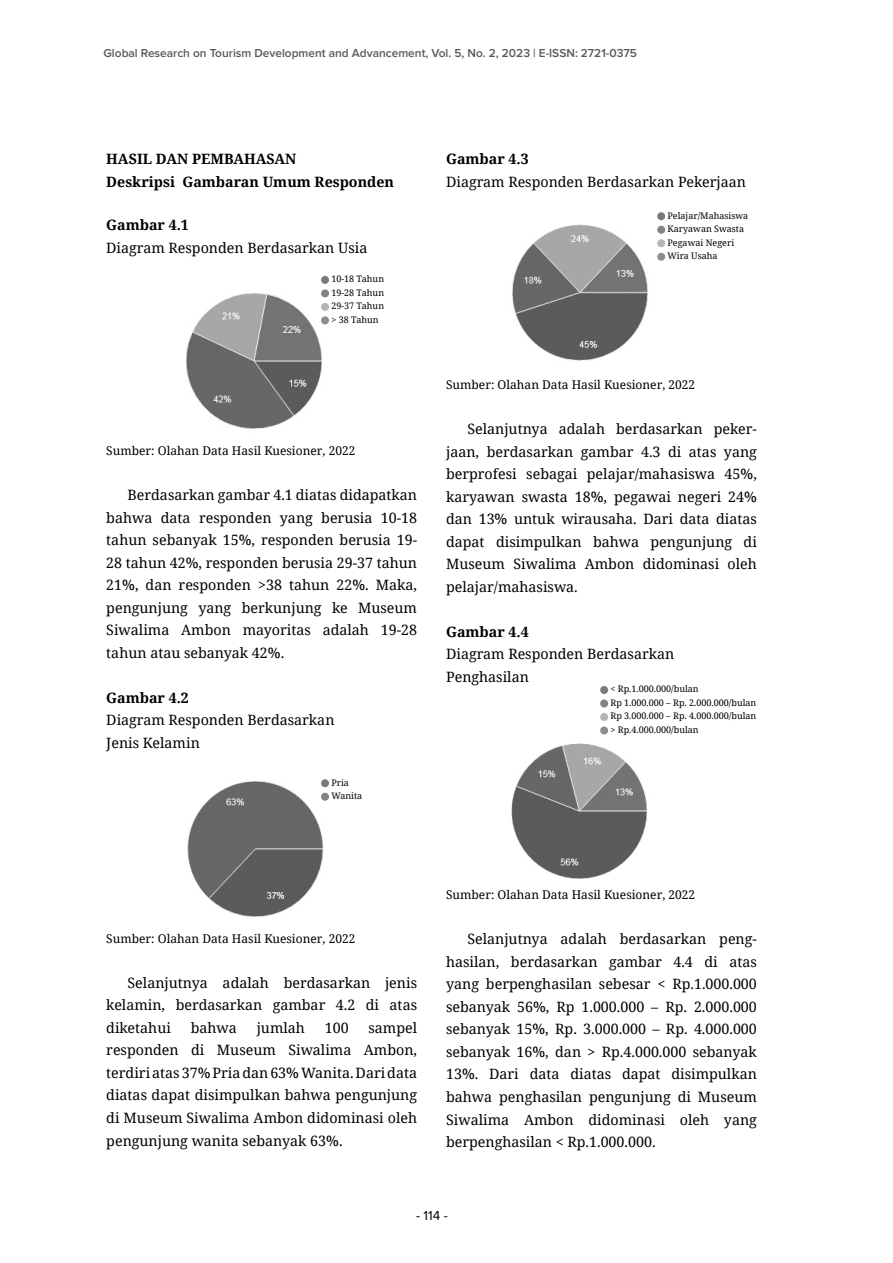
<style>
.page{position:relative;width:893px;height:1263px;background:#fff}
.page>*{position:absolute;margin:0;border:0;box-sizing:border-box;transform-origin:0 0}
.t1{font:14.25px/22.5px "Noto Serif";color:#000;text-align:justify}
.t2{font:700 14.25px/22.5px "Noto Serif";color:#000}
.t3{font:13.5px "Proxima Nova";color:#000}
.t4{font:12px "Noto Serif";color:#000}
.t5{font:600 12px "Proxima Nova";color:#58595b}
.t6{font:9px/13.5px "Noto Serif";color:#000}
</style>
<div class="page">
<img style="left:187px;top:780px;width:142px;height:137px">
<img style="left:186px;top:276px;width:143px;height:153px">
<img style="left:512px;top:212px;width:152px;height:149px">
<img style="left:511px;top:733px;width:137px;height:146px">
<div style="left:321px;top:276px;width:8px;height:8px;background:#787a7c;border-radius:50%"></div>
<div style="left:321px;top:289px;width:8px;height:8px;background:#818385;border-radius:50%"></div>
<div style="left:321px;top:303px;width:8px;height:8px;background:#b3b5b8;border-radius:50%"></div>
<div style="left:321px;top:316px;width:8px;height:8px;background:#8b8d8f;border-radius:50%"></div>
<div style="left:657px;top:212px;width:8px;height:8px;background:#787a7c;border-radius:50%"></div>
<div style="left:657px;top:226px;width:8px;height:8px;background:#818385;border-radius:50%"></div>
<div style="left:657px;top:239px;width:8px;height:8px;background:#b3b5b7;border-radius:50%"></div>
<div style="left:657px;top:253px;width:8px;height:8px;background:#8b8d8f;border-radius:50%"></div>
<div style="left:321px;top:779px;width:8px;height:8px;background:#787a7c;border-radius:50%"></div>
<div style="left:321px;top:793px;width:8px;height:8px;background:#818385;border-radius:50%"></div>
<div style="left:600px;top:686px;width:8px;height:8px;background:#787a7c;border-radius:50%"></div>
<div style="left:600px;top:699px;width:8px;height:8px;background:#818385;border-radius:50%"></div>
<div style="left:600px;top:713px;width:8px;height:8px;background:#b3b5b7;border-radius:50%"></div>
<div style="left:600px;top:726px;width:8px;height:8px;background:#8a8c8f;border-radius:50%"></div>
<p class="t5" style="left:103px;top:48px;width:535px">Global Research on Tourism Development and Advancement, Vol. 5, No. 2, 2023 | E-ISSN: 2721-0375</p>
<p class="t2" style="left:106px;top:147px;width:289px">HASIL DAN PEMBAHASAN<br>Deskripsi Gambaran Umum Responden</p>
<p class="t2" style="left:106px;top:213px;width:84px">Gambar 4.1</p>
<p class="t1" style="left:106px;top:236px;width:263px">Diagram Responden Berdasarkan Usia</p>
<p class="t6" style="left:331px;top:272px;width:54px;text-align:justify">10-18 Tahun 19-28 Tahun 29-37 Tahun &gt; 38 Tahun</p>
<p class="t4" style="left:106px;top:442px;width:251px">Sumber: Olahan Data Hasil Kuesioner, 2022</p>
<p class="t1" style="left:106px;top:483px;width:312px;text-indent:21px">Berdasarkan gambar 4.1 diatas didapatkan bahwa data responden yang berusia 10-18 tahun sebanyak 15%, responden berusia 19- 28 tahun 42%, responden berusia 29-37 tahun 21%, dan responden &gt;38 tahun 22%. Maka, pengunjung yang berkunjung ke Museum Siwalima Ambon mayoritas adalah 19-28 tahun atau sebanyak 42%.</p>
<p class="t2" style="left:106px;top:686px;width:84px">Gambar 4.2</p>
<p class="t1" style="left:106px;top:708px;width:230px">Diagram Responden Berdasarkan<br>Jenis Kelamin</p>
<p class="t6" style="left:331px;top:775px;width:32px">Pria<br>Wanita</p>
<p class="t2" style="left:446px;top:147px;width:84px">Gambar 4.3</p>
<p class="t1" style="left:446px;top:170px;width:302px">Diagram Responden Berdasarkan Pekerjaan</p>
<p class="t6" style="left:667px;top:208px;width:82px">Pelajar/Mahasiswa<br>Karyawan Swasta<br>Pegawai Negeri<br>Wira Usaha</p>
<p class="t4" style="left:446px;top:376px;width:251px">Sumber: Olahan Data Hasil Kuesioner, 2022</p>
<p class="t1" style="left:446px;top:417px;width:312px;text-indent:21px">Selanjutnya adalah berdasarkan peker&shy;jaan, berdasarkan gambar 4.3 di atas yang berprofesi sebagai pelajar/mahasiswa 45%, karyawan swasta 18%, pegawai negeri 24% dan 13% untuk wirausaha. Dari data diatas dapat disimpulkan bahwa pengunjung di Museum Siwalima Ambon didominasi oleh pelajar/mahasiswa.</p>
<p class="t2" style="left:446px;top:620px;width:84px">Gambar 4.4</p>
<p class="t1" style="left:446px;top:642px;width:230px">Diagram Responden Berdasarkan<br>Penghasilan</p>
<p class="t6" style="left:610px;top:682px;width:147px">&lt; Rp.1.000.000/bulan<br>Rp 1.000.000 – Rp. 2.000.000/bulan<br>Rp 3.000.000 – Rp. 4.000.000/bulan &gt; Rp.4.000.000/bulan</p>
<p class="t4" style="left:106px;top:930px;width:251px">Sumber: Olahan Data Hasil Kuesioner, 2022</p>
<p class="t1" style="left:106px;top:971px;width:312px;text-indent:21px">Selanjutnya adalah berdasarkan jenis kelamin, berdasarkan gambar 4.2 di atas diketahui</p>
<p class="t1" style="left:106px;top:1016px;width:312px;text-indent:262px">sampel responden di Museum Siwalima Ambon, terdiri atas 37% Pria dan 63% Wanita. Dari data diatas dapat disimpulkan bahwa pengunjung di Museum Siwalima Ambon didominasi oleh pengunjung wanita sebanyak 63%.</p>
<p class="t1" style="left:191px;top:1016px;width:48px">bahwa</p>
<p class="t1" style="left:257px;top:1016px;width:50px">jumlah</p>
<p class="t1" style="left:325px;top:1016px;width:25px">100</p>
<p class="t4" style="left:446px;top:887px;width:251px">Sumber: Olahan Data Hasil Kuesioner, 2022</p>
<p class="t1" style="left:446px;top:927px;width:312px;text-indent:21px">Selanjutnya adalah berdasarkan peng&shy;hasilan, berdasarkan gambar 4.4 di atas yang berpenghasilan sebesar &lt; Rp.1.000.000 sebanyak 56%, Rp 1.000.000 – Rp. 2.000.000 sebanyak 15%, Rp. 3.000.000 – Rp. 4.000.000 sebanyak 16%, dan &gt; Rp.4.000.000 sebanyak 13%. Dari data diatas dapat disimpulkan bahwa penghasilan pengunjung di Museum Siwalima Ambon didominasi oleh yang berpenghasilan &lt; Rp.1.000.000.</p>
<p class="t3" style="left:416px;top:1209px;width:33px">- 114 -</p>
</div>
